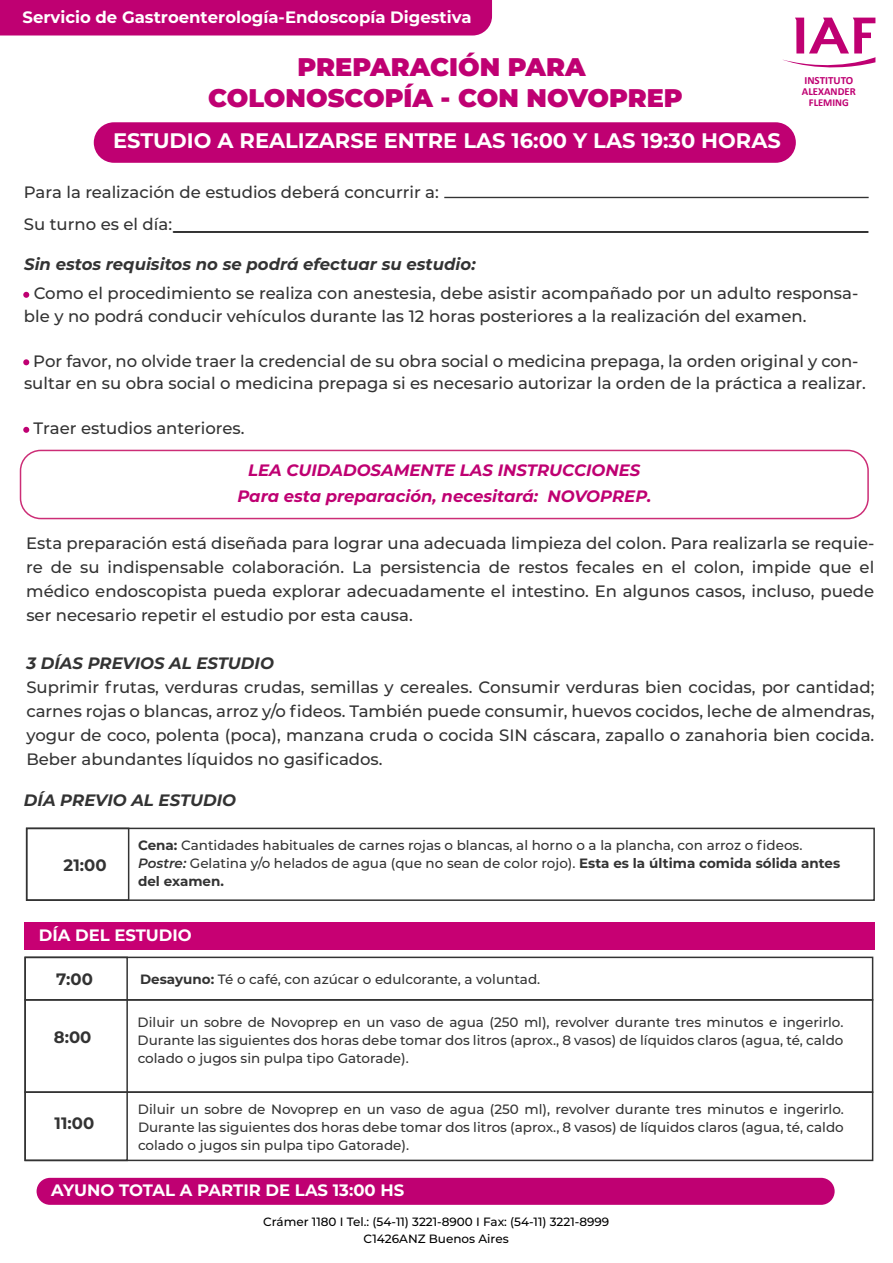
<style>
.page{position:relative;width:893px;height:1263px;background:#fff}
.page>*{position:absolute;margin:0;border:0;box-sizing:border-box;transform-origin:0 0}
.t1{font:900 25.5px/30.6px "Montserrat";color:#bf0072;text-align:center}
.t2{font:700 21px "Montserrat";color:#fff}
.t3{font:500 16.5px/24px "Montserrat";color:#333}
.t4{font:700 16.5px "Montserrat";color:#fff}
.t5{font:italic 700 16.5px "Montserrat";color:#333}
.t6{font:italic 700 16.5px/25.5px "Montserrat";color:#bf0072;text-align:center}
.t7{font:700 16.5px "Montserrat";color:#333}
.t8{font:500 13.5px/18px "Montserrat";color:#333;text-align:justify}
.t9{font:500 12px/16.5px "Montserrat";color:#000;text-align:center}
.t10{font:700 10.95px "Calibri";color:#bf0072}
.t11{font:700 10.8px "Calibri";color:#bf0072}
.t12{font:700 10.5px "Calibri";color:#bf0072}
.s1{font-weight:700}
.s2{font-weight:600;font-style:italic}
</style>
<div class="page">
<div style="left:94px;top:122px;width:702px;height:41px;background:#bf0072;border-radius:20px"></div>
<div style="left:445px;top:197px;width:423px;height:1px;border:1px solid #333"></div>
<div style="left:173px;top:232px;width:695px;height:1px;border:1px solid #333"></div>
<div style="left:20px;top:450px;width:849px;height:69px;border:2px solid #cc2d76;border-radius:20px"></div>
<div style="left:37px;top:1178px;width:798px;height:27px;background:#bf0072;border-radius:14px"></div>
<svg style="left:23px;top:292px;width:6px;height:6px"></svg>
<svg style="left:23px;top:359px;width:6px;height:6px"></svg>
<svg style="left:23px;top:427px;width:6px;height:6px"></svg>
<div style="left:24px;top:923px;width:850px;height:27px;background:#c70073"></div>
<div style="left:26px;top:828px;width:103px;height:73px;border:2px solid #333"></div>
<div style="left:26px;top:828px;width:849px;height:73px;border:2px solid #333"></div>
<div style="left:24px;top:957px;width:104px;height:204px;border:2px solid #333"></div>
<div style="left:24px;top:957px;width:849px;height:44px;border:2px solid #333"></div>
<div style="left:24px;top:999px;width:849px;height:94px;border:2px solid #333"></div>
<div style="left:24px;top:1091px;width:849px;height:70px;border:2px solid #333"></div>
<svg style="left:782px;top:18px;width:93px;height:50px"></svg>
<div style="left:0;top:0;width:492px;height:36px;background:#bf0072"></div>
<p class="t4" style="left:22px;top:5px;width:451px">Servicio de Gastroenterología-Endoscopía Digestiva</p>
<h1 class="t1" style="left:208px;top:50px;width:476px">PREPARACIÓN PARA<br>COLONOSCOPÍA - CON NOVOPREP</h1>
<p class="t2" style="left:113px;top:125px;width:669px">ESTUDIO A REALIZARSE ENTRE LAS 16:00 Y LAS 19:30 HORAS</p>
<p class="t3" style="left:24px;top:176px;width:416px;line-height:31.5px">Para la realización de estudios deberá concurrir a:<br>Su turno es el día:</p>
<p class="t5" style="left:24px;top:252px;width:453px">Sin estos requisitos no se podrá efectuar su estudio:</p>
<p class="t10" style="left:804px;top:76px;width:50px">INSTITUTO</p>
<p class="t11" style="left:802px;top:87px;width:55px">ALEXANDER</p>
<p class="t12" style="left:809px;top:98px;width:42px">FLEMING</p>
<p class="t3" style="left:24px;top:282px;width:836px;line-height:22.5px">• Como el procedimiento se realiza con anestesia, debe asistir acompañado por un adulto responsa&shy;ble y no podrá conducir vehículos durante las 12 horas posteriores a la realización del examen.</p>
<p class="t3" style="left:24px;top:349px;width:843px;line-height:22.5px">• Por favor, no olvide traer la credencial de su obra social o medicina prepaga, la orden original y con&shy;sultar en su obra social o medicina prepaga si es necesario autorizar la orden de la práctica a realizar.</p>
<p class="t3" style="left:24px;top:416px;width:222px">• Traer estudios anteriores.</p>
<p class="t6" style="left:237px;top:457px;width:415px">LEA CUIDADOSAMENTE LAS INSTRUCCIONES<br>Para esta preparación, necesitará: NOVOPREP.</p>
<p class="t3" style="left:26px;top:531px;width:849px;text-align:justify">Esta preparación está diseñada para lograr una adecuada limpieza del colon. Para realizarla se requie&shy;re de su indispensable colaboración. La persistencia de restos fecales en el colon, impide que el médico endoscopista pueda explorar adecuadamente el intestino. En algunos casos, incluso, puede ser necesario repetir el estudio por esta causa.</p>
<p class="t5" style="left:26px;top:652px;width:249px">3 DÍAS PREVIOS AL ESTUDIO</p>
<p class="t3" style="left:26px;top:675px;width:850px;text-align:justify">Suprimir frutas, verduras crudas, semillas y cereales. Consumir verduras bien cocidas, por cantidad; carnes rojas o blancas, arroz y/o fideos. También puede consumir, huevos cocidos, leche de almendras, yogur de coco, polenta (poca), manzana cruda o cocida SIN cáscara, zapallo o zanahoria bien cocida.<br>Beber abundantes líquidos no gasificados.</p>
<p class="t5" style="left:24px;top:788px;width:214px">DÍA PREVIO AL ESTUDIO</p>
<p class="t7" style="left:64px;top:853px;width:44px">21:00</p>
<p class="t8" style="left:138px;top:836px;width:704px;text-align:left"><span class="s1">Cena:</span> Cantidades habituales de carnes rojas o blancas, al horno o a la plancha, con arroz o fideos.<br><span class="s2">Postre:</span> Gelatina y/o helados de agua (que no sean de color rojo). <span class="s1">Esta es la última comida sólida antes del examen.</span></p>
<p class="t4" style="left:39px;top:923px;width:155px">DÍA DEL ESTUDIO</p>
<p class="t7" style="left:56px;top:967px;width:38px">7:00</p>
<p class="t7" style="left:54px;top:1025px;width:39px">8:00</p>
<p class="t7" style="left:55px;top:1111px;width:41px">11:00</p>
<p class="t8" style="left:140px;top:970px;width:402px"><span class="s1">Desayuno:</span> Té o café, con azúcar o edulcorante, a voluntad.</p>
<p class="t8" style="left:138px;top:1013px;width:707px">Diluir un sobre de Novoprep en un vaso de agua (250 ml), revolver durante tres minutos e ingerirlo.<br>Durante las siguientes dos horas debe tomar dos litros (aprox., 8 vasos) de líquidos claros (agua, té, caldo colado o jugos sin pulpa tipo Gatorade).</p>
<p class="t8" style="left:138px;top:1100px;width:707px">Diluir un sobre de Novoprep en un vaso de agua (250 ml), revolver durante tres minutos e ingerirlo.<br>Durante las siguientes dos horas debe tomar dos litros (aprox., 8 vasos) de líquidos claros (agua, té, caldo colado o jugos sin pulpa tipo Gatorade).</p>
<p class="t4" style="left:51px;top:1178px;width:355px">AYUNO TOTAL A PARTIR DE LAS 13:00 HS</p>
<p class="t9" style="left:263px;top:1213px;width:348px">Crámer 1180 I Tel.: (54-11) 3221-8900 I Fax: (54-11) 3221-8999<br>C1426ANZ Buenos Aires</p>
</div>
